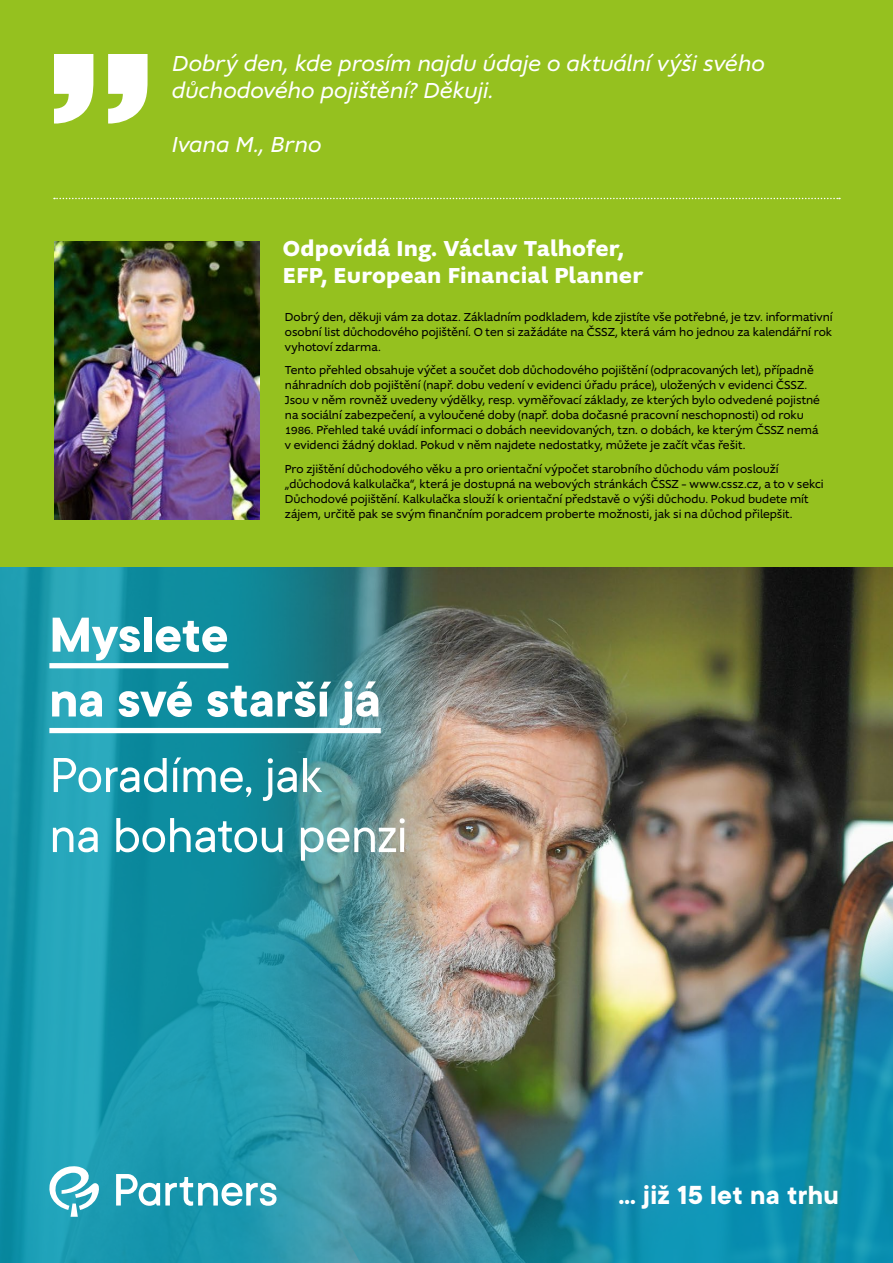
<style>
.page{position:relative;width:893px;height:1263px;background:#fff}
.page>*{position:absolute;margin:0;border:0;box-sizing:border-box;transform-origin:0 0}
.t1{font:54px/60px "TT Commons";letter-spacing:-.015em;color:#fff}
.t2{font:700 54px/64.8px "TT Commons";letter-spacing:-.005em;color:#fff}
.t3{font:700 28.8px "TT Commons";letter-spacing:.01em;color:#fff}
.t4{font:italic 22.5px/27px "Supra";letter-spacing:.005em;color:#fff}
.t5{font:700 22.5px/27px "Supra";letter-spacing:.01em;color:#fff}
.t6{font:12px/15px "Supra";color:#000}
</style>
<div class="page">
<div style="left:0;top:0;width:893px;height:568px;background:#95c11f"></div>
<svg style="left:54px;top:54px;width:94px;height:70px"></svg>
<svg style="left:54px;top:198px;width:786px;height:1px"></svg>
<img style="left:438px;top:568px;width:455px;height:299px">
<svg style="left:0;top:568px;width:438px;height:695px;background:#2593a4"></svg>
<img style="left:336px;top:867px;width:557px;height:396px">
<svg style="left:116px;top:1174px;width:161px;height:32px"></svg>
<svg style="left:47px;top:1165px;width:53px;height:52px"></svg>
<div style="left:49px;top:663px;width:179px;height:5px;background:#fff"></div>
<div style="left:49px;top:728px;width:332px;height:5px;background:#fff"></div>
<img style="left:54px;top:241px;width:205px;height:279px">
<h3 class="t4" style="left:172px;top:49px;width:594px">Dobrý den, kde prosím najdu údaje o aktuální výši svého důchodového pojištění? Děkuji.</h3>
<h3 class="t4" style="left:172px;top:130px;width:151px">Ivana M., Brno</h3>
<h3 class="t5" style="left:283px;top:234px;width:362px">Odpovídá Ing. Václav Talhofer,<br>EFP, European Financial Planner</h3>
<p class="t6" style="left:285px;top:309px;width:549px;text-align:justify">Dobrý den, děkuji vám za dotaz. Základním podkladem, kde zjistíte vše potřebné, je tzv. informativní osobní list důchodového pojištění. O ten si zažádáte na ČSSZ, která vám ho jednou za kalendářní rok vyhotoví zdarma.</p>
<p class="t6" style="left:285px;top:363px;width:536px">Tento přehled obsahuje výčet a součet dob důchodového pojištění (odpracovaných let), případně náhradních dob pojištění (např. dobu vedení v evidenci úřadu práce), uložených v evidenci ČSSZ.<br>Jsou v něm rovněž uvedeny výdělky, resp. vyměřovací základy, ze kterých bylo odvedené pojistné na sociální zabezpečení, a vyloučené doby (např. doba dočasné pracovní neschopnosti) od roku 1986. Přehled také uvádí informaci o dobách neevidovaných, tzn. o dobách, ke kterým ČSSZ nemá v evidenci žádný doklad. Pokud v něm najdete nedostatky, můžete je začít včas řešit.</p>
<p class="t6" style="left:285px;top:461px;width:540px">Pro zjištění důchodového věku a pro orientační výpočet starobního důchodu vám poslouží „důchodová kalkulačka“, která je dostupná na webových stránkách ČSSZ – www.cssz.cz, a to v sekci Důchodové pojištění. Kalkulačka slouží k orientační představě o výši důchodu. Pokud budete mít zájem, určitě pak se svým finančním poradcem proberte možnosti, jak si na důchod přilepšit.</p>
<h1 class="t2" style="left:49px;top:601px;width:333px">Myslete<br>na své starší já</h1>
<h1 class="t1" style="left:49px;top:744px;width:360px">Poradíme, jak<br>na bohatou penzi</h1>
<h2 class="t3" style="left:618px;top:1176px;width:222px">... již 15 let na trhu</h2>
</div>
